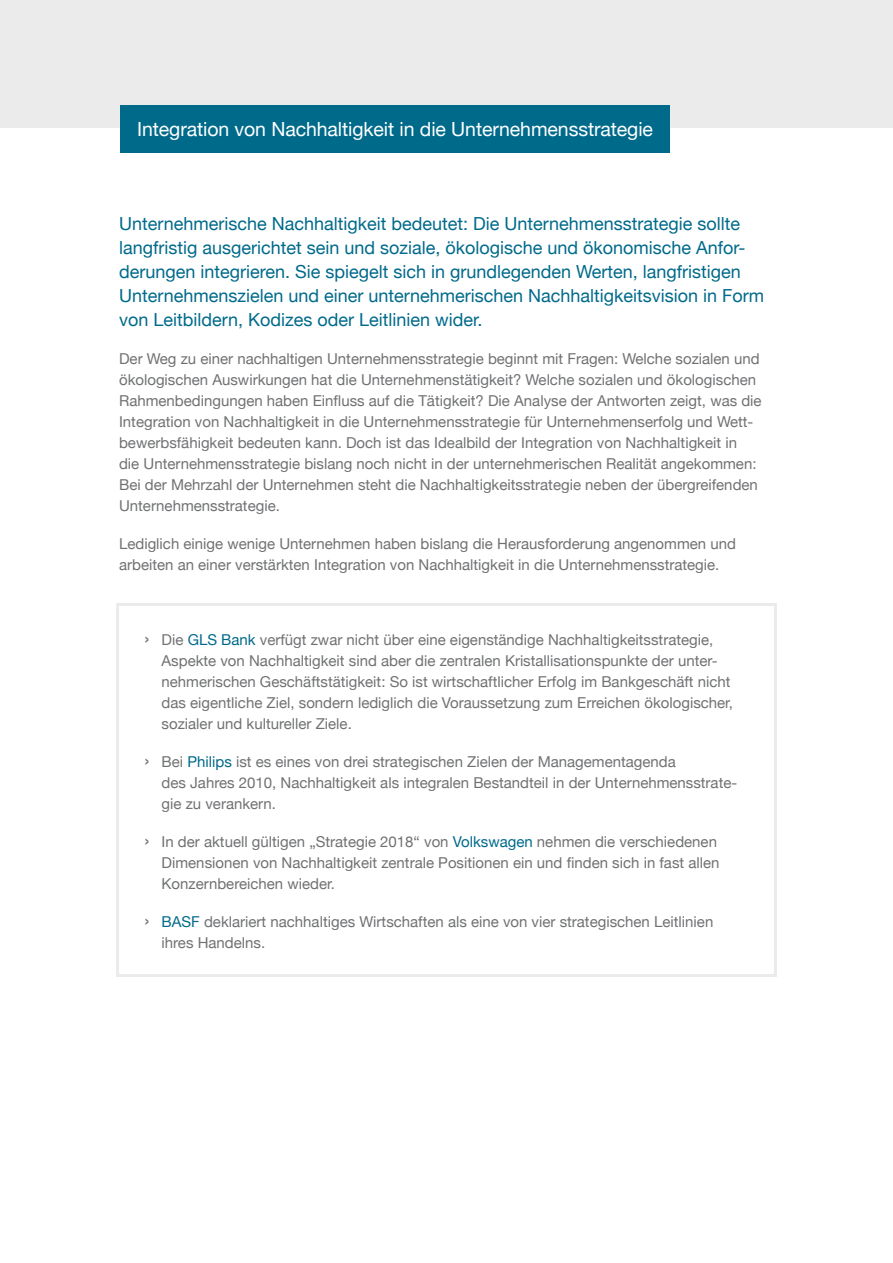
<style>
.page{position:relative;width:893px;height:1263px;background:#fff}
.page>*{position:absolute;margin:0;border:0;box-sizing:border-box;transform-origin:0 0}
.t1{font:19.5px "Helvetica Neue";letter-spacing:-.005em;color:#fff}
.t2{font:18px/24px "Helvetica Neue";color:#006a8b}
.t3{font:15px/21px "Helvetica Neue";color:#707173}
.s1{font-size:19.5px}
.s2{color:#006a8b}
</style>
<div class="page">
<div style="left:0;top:0;width:893px;height:128px;background:#ebebec"></div>
<svg style="left:116px;top:603px;width:661px;height:374px"></svg>
<div style="left:120px;top:105px;width:550px;height:48px;background:#006a8b"></div>
<h1 class="t1" style="left:137px;top:117px;width:517px">Integration von Nachhaltigkeit in die Unternehmensstrategie</h1>
<p class="t2" style="left:119px;top:211px;width:647px">Unternehmerische Nachhaltigkeit bedeutet: Die Unternehmensstrategie sollte langfristig ausgerichtet sein und soziale, ökologische und ökonomische Anfor&shy;derungen integrieren. Sie spiegelt sich in grundlegenden Werten, langfristigen Unternehmenszielen und einer unternehmerischen Nachhaltigkeitsvision in Form von Leitbildern, Kodizes oder Leitlinien wider.</p>
<p class="t3" style="left:119px;top:348px;width:644px">Der Weg zu einer nachhaltigen Unternehmensstrategie beginnt mit Fragen: Welche sozialen und ökologischen Auswirkungen hat die Unternehmenstätigkeit? Welche sozialen und ökologischen Rahmenbedingungen haben Einfluss auf die Tätigkeit? Die Analyse der Antworten zeigt, was die Integration von Nachhaltigkeit in die Unternehmensstrategie für Unternehmenserfolg und Wett&shy;bewerbsfähigkeit bedeuten kann. Doch ist das Idealbild der Integration von Nachhaltigkeit in<br>die Unternehmensstrategie bislang noch nicht in der unternehmerischen Realität angekommen:<br>Bei der Mehrzahl der Unternehmen steht die Nachhaltigkeitsstrategie neben der übergreifenden Unternehmensstrategie.</p>
<p class="t3" style="left:119px;top:533px;width:618px">Lediglich einige wenige Unternehmen haben bislang die Herausforderung angenommen und arbeiten an einer verstärkten Integration von Nachhaltigkeit in die Unternehmensstrategie.</p>
<p class="t3" style="left:162px;top:629px;width:573px;text-indent:-17px"><span class="s1">›</span> Die <span class="s2">GLS Bank</span> verfügt zwar nicht über eine eigenständige Nachhaltigkeitsstrategie, Aspekte von Nachhaltigkeit sind aber die zentralen Kristallisationspunkte der unter&shy;nehmerischen Geschäftstätigkeit: So ist wirtschaftlicher Erfolg im Bankgeschäft nicht das eigentliche Ziel, sondern lediglich die Voraussetzung zum Erreichen ökologischer, sozialer und kultureller Ziele.</p>
<p class="t3" style="left:162px;top:751px;width:577px;text-indent:-17px"><span class="s1">›</span> Bei <span class="s2">Philips</span> ist es eines von drei strategischen Zielen der Managementagenda<br>des Jahres 2010, Nachhaltigkeit als integralen Bestandteil in der Unternehmensstrate&shy;gie zu verankern.</p>
<p class="t3" style="left:162px;top:831px;width:559px;text-indent:-17px"><span class="s1">›</span> In der aktuell gültigen „Strategie 2018“ von <span class="s2">Volkswagen</span> nehmen die verschiedenen<br>Dimensionen von Nachhaltigkeit zentrale Positionen ein und finden sich in fast allen<br>Konzernbereichen wieder.</p>
<p class="t3" style="left:162px;top:911px;width:553px;text-indent:-17px"><span class="s1">›</span> <span class="s2">BASF</span> deklariert nachhaltiges Wirtschaften als eine von vier strategischen Leitlinien ihres Handelns.</p>
</div>
